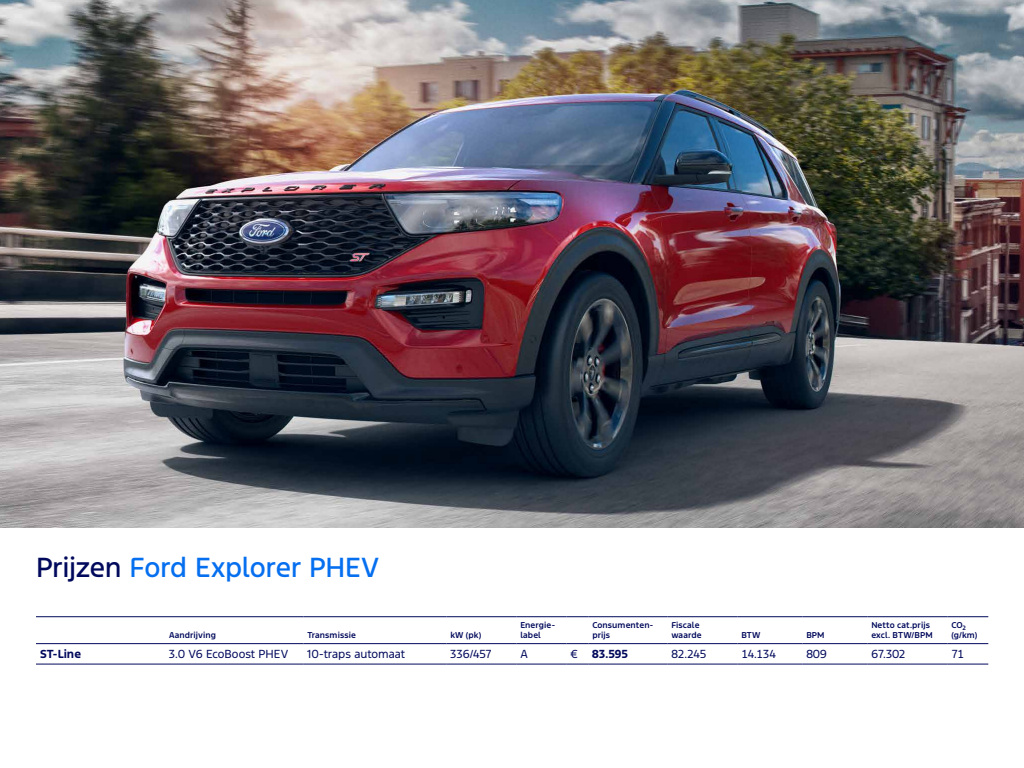
<style>
.page{position:relative;width:1024px;height:768px;background:#fff}
.page>*{position:absolute;margin:0;border:0;box-sizing:border-box;transform-origin:0 0}
.t1{font:500 26px "Ford F1";letter-spacing:-.01em;color:#066fef}
.t2{font:11px "Ford F1";letter-spacing:-.005em;color:#00095b}
.t3{font:700 11px "Ford F1";color:#00095b}
.t4{font:600 8px/9.6px "Ford F1";letter-spacing:.015em;color:#00095b}
.s1{color:#00095b}
</style>
<div class="page">
<hr style="left:36px;top:616px;width:129px;height:1px;background:#00095b">
<hr style="left:165px;top:616px;width:138px;height:1px;background:#00095b">
<hr style="left:303px;top:616px;width:143px;height:1px;background:#00095b">
<hr style="left:446px;top:616px;width:70px;height:1px;background:#00095b">
<hr style="left:516px;top:616px;width:50px;height:1px;background:#00095b">
<svg style="left:566px;top:616px;width:22px;height:1px"></svg>
<hr style="left:588px;top:616px;width:79px;height:1px;background:#00095b">
<hr style="left:667px;top:616px;width:70px;height:1px;background:#00095b">
<hr style="left:737px;top:616px;width:65px;height:1px;background:#00095b">
<hr style="left:802px;top:616px;width:65px;height:1px;background:#00095b">
<hr style="left:867px;top:616px;width:80px;height:1px;background:#00095b">
<hr style="left:947px;top:616px;width:41px;height:1px;background:#00095b">
<hr style="left:36px;top:643px;width:129px;height:1px;background:#00095b">
<hr style="left:165px;top:643px;width:138px;height:1px;background:#00095b">
<hr style="left:303px;top:643px;width:143px;height:1px;background:#00095b">
<hr style="left:446px;top:643px;width:70px;height:1px;background:#00095b">
<hr style="left:516px;top:643px;width:50px;height:1px;background:#00095b">
<svg style="left:566px;top:643px;width:22px;height:1px"></svg>
<hr style="left:588px;top:643px;width:79px;height:1px;background:#00095b">
<hr style="left:667px;top:643px;width:70px;height:1px;background:#00095b">
<hr style="left:737px;top:643px;width:65px;height:1px;background:#00095b">
<hr style="left:802px;top:643px;width:65px;height:1px;background:#00095b">
<hr style="left:867px;top:643px;width:80px;height:1px;background:#00095b">
<hr style="left:947px;top:643px;width:41px;height:1px;background:#00095b">
<hr style="left:36px;top:664px;width:129px;height:1px;background:#00095b">
<hr style="left:165px;top:664px;width:138px;height:1px;background:#00095b">
<hr style="left:303px;top:664px;width:143px;height:1px;background:#00095b">
<hr style="left:446px;top:664px;width:70px;height:1px;background:#00095b">
<hr style="left:516px;top:664px;width:50px;height:1px;background:#00095b">
<svg style="left:566px;top:664px;width:22px;height:1px"></svg>
<hr style="left:588px;top:664px;width:79px;height:1px;background:#00095b">
<hr style="left:667px;top:664px;width:70px;height:1px;background:#00095b">
<hr style="left:737px;top:664px;width:65px;height:1px;background:#00095b">
<hr style="left:802px;top:664px;width:65px;height:1px;background:#00095b">
<hr style="left:867px;top:664px;width:80px;height:1px;background:#00095b">
<hr style="left:947px;top:664px;width:41px;height:1px;background:#00095b">
<img style="left:0;top:0;width:1024px;height:528px">
<h1 class="t1" style="left:36px;top:550px;width:345px"><span class="s1">Prijzen</span> Ford Explorer PHEV</h1>
<p class="t4" style="left:169px;top:630px;width:49px">Aandrijving</p>
<p class="t4" style="left:307px;top:630px;width:50px">Transmissie</p>
<p class="t4" style="left:450px;top:630px;width:32px">kW (pk)</p>
<p class="t4" style="left:520px;top:621px;width:36px">Energie&shy;label</p>
<p class="t4" style="left:592px;top:621px;width:62px">Consumenten&shy;prijs</p>
<p class="t4" style="left:671px;top:621px;width:32px">Fiscale waarde</p>
<p class="t4" style="left:741px;top:630px;width:21px">BTW</p>
<p class="t4" style="left:806px;top:630px;width:20px">BPM</p>
<p class="t4" style="left:871px;top:621px;width:63px">Netto cat.prijs excl. BTW/BPM</p>
<p class="t4" style="left:951px;top:621px;width:28px">CO<sub>2 </sub>(g/km)</p>
<h2 class="t3" style="left:40px;top:646px;width:43px">ST-Line</h2>
<h2 class="t2" style="left:169px;top:647px;width:121px">3.0 V6 EcoBoost PHEV</h2>
<h2 class="t2" style="left:307px;top:647px;width:99px">10-traps automaat</h2>
<h2 class="t2" style="left:450px;top:647px;width:43px">336/457</h2>
<h2 class="t2" style="left:520px;top:647px;width:9px">A</h2>
<h2 class="t2" style="left:570px;top:647px;width:9px">€</h2>
<h2 class="t3" style="left:592px;top:646px;width:37px">83.595</h2>
<h2 class="t2" style="left:671px;top:647px;width:37px">82.245</h2>
<h2 class="t2" style="left:741px;top:647px;width:36px">14.134</h2>
<h2 class="t2" style="left:806px;top:647px;width:22px">809</h2>
<h2 class="t2" style="left:871px;top:647px;width:36px">67.302</h2>
<h2 class="t2" style="left:951px;top:647px;width:14px">71</h2>
</div>
